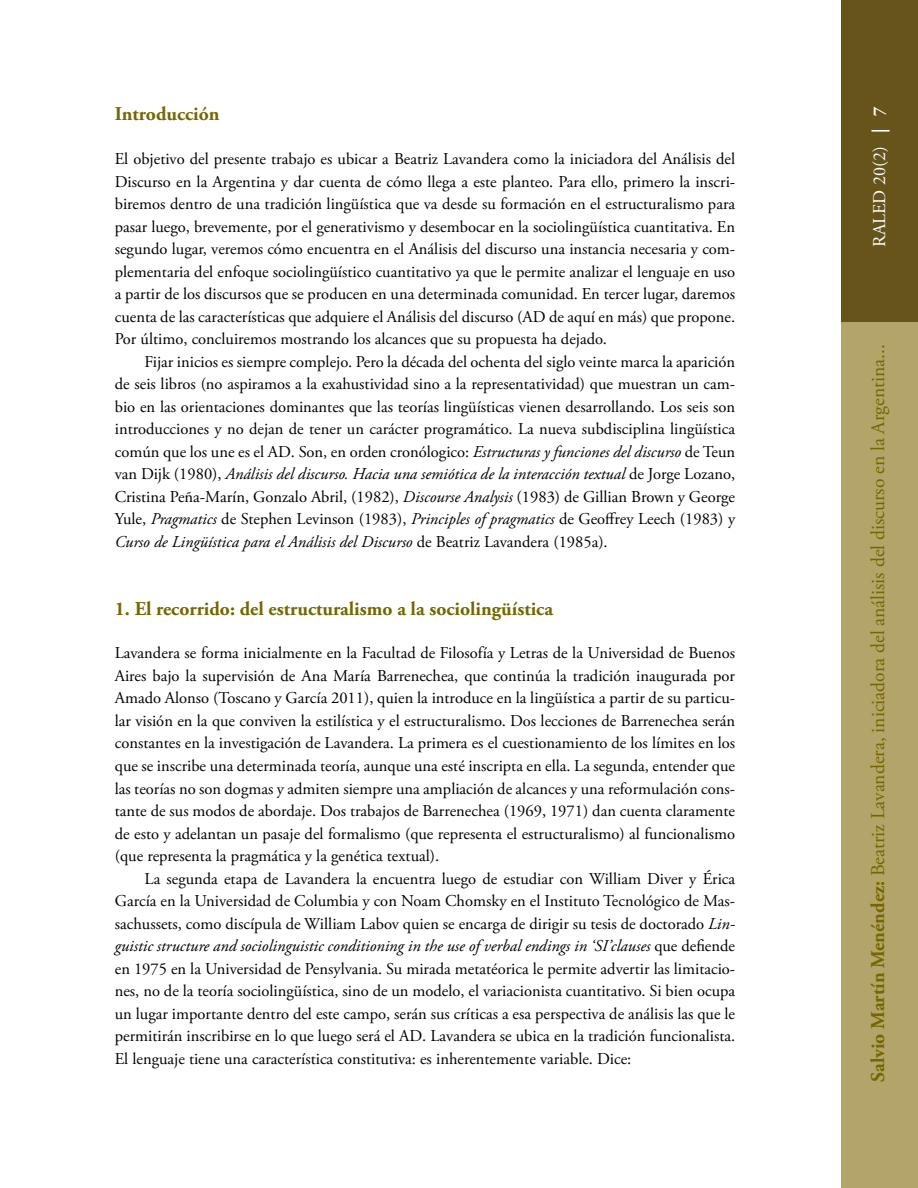
<style>
.page{position:relative;width:918px;height:1188px;background:#fff}
.page>*{position:absolute;margin:0;border:0;box-sizing:border-box;transform-origin:0 0}
.t1{font:19.5px "Adobe Garamond Pro";color:#746600}
.t2{font:700 19.5px "Adobe Garamond Pro";color:#746600}
.t3{font:18px "Adobe Garamond Pro";color:#fff}
.t4{font:16.5px/22.5px "Adobe Garamond Pro";color:#000;text-align:justify}
.s1{font-style:italic}
.s2{font-weight:700}
</style>
<div class="page">
<div style="left:841px;top:0;width:77px;height:1188px;background:#b3a46a"></div>
<div style="left:841px;top:0;width:77px;height:322px;background:#67541a"></div>
<p class="t2" style="left:115px;top:103px;width:106px">Introducción</p>
<p class="t4" style="left:115px;top:148px;width:622px">El objetivo del presente trabajo es ubicar a Beatriz Lavandera como la iniciadora del Análisis del Discurso en la Argentina y dar cuenta de cómo llega a este planteo. Para ello, primero la inscri&shy;biremos dentro de una tradición lingüística que va desde su formación en el estructuralismo para pasar luego, brevemente, por el generativismo y desembocar en la sociolingüística cuantitativa. En segundo lugar, veremos cómo encuentra en el Análisis del discurso una instancia necesaria y com&shy;plementaria del enfoque sociolingüístico cuantitativo ya que le permite analizar el lenguaje en uso a partir de los discursos que se producen en una determinada comunidad. En tercer lugar, daremos cuenta de las características que adquiere el Análisis del discurso (AD de aquí en más) que propone.<br>Por último, concluiremos mostrando los alcances que su propuesta ha dejado.</p>
<p class="t4" style="left:115px;top:351px;width:622px;text-indent:30px">Fijar inicios es siempre complejo. Pero la década del ochenta del siglo veinte marca la aparición de seis libros (no aspiramos a la exahustividad sino a la representatividad) que muestran un cam&shy;bio en las orientaciones dominantes que las teorías lingüísticas vienen desarrollando. Los seis son introducciones y no dejan de tener un carácter programático. La nueva subdisciplina lingüística común que los une es el AD. Son, en orden cronólogico: <span class="s1">Estructuras y funciones del discurso</span> de Teun van Dijk (1980), <span class="s1">Análisis del discurso. Hacia una semiótica de la interacción textual</span> de Jorge Lozano, Cristina Peña-Marín, Gonzalo Abril, (1982), <span class="s1">Discourse Analysis</span> (1983) de Gillian Brown y George Yule, <span class="s1">Pragmatics</span> de Stephen Levinson (1983), <span class="s1">Principles of pragmatics</span> de Geoffrey Leech (1983) y <span class="s1">Curso de Lingüística para el Análisis del Discurso</span> de Beatriz Lavandera (1985a).</p>
<p class="t2" style="left:115px;top:597px;width:440px">1. El recorrido: del estructuralismo a la sociolingüística</p>
<p class="t4" style="left:115px;top:643px;width:622px">Lavandera se forma inicialmente en la Facultad de Filosofía y Letras de la Universidad de Buenos Aires bajo la supervisión de Ana María Barrenechea, que continúa la tradición inaugurada por Amado Alonso (Toscano y García 2011), quien la introduce en la lingüística a partir de su particu&shy;lar visión en la que conviven la estilística y el estructuralismo. Dos lecciones de Barrenechea serán constantes en la investigación de Lavandera. La primera es el cuestionamiento de los límites en los que se inscribe una determinada teoría, aunque una esté inscripta en ella. La segunda, entender que las teorías no son dogmas y admiten siempre una ampliación de alcances y una reformulación cons&shy;tante de sus modos de abordaje. Dos trabajos de Barrenechea (1969, 1971) dan cuenta claramente de esto y adelantan un pasaje del formalismo (que representa el estructuralismo) al funcionalismo (que representa la pragmática y la genética textual).</p>
<p class="t4" style="left:115px;top:868px;width:622px;text-indent:30px">La segunda etapa de Lavandera la encuentra luego de estudiar con William Diver y Érica García en la Universidad de Columbia y con Noam Chomsky en el Instituto Tecnológico de Mas&shy;sachussets, como discípula de William Labov quien se encarga de dirigir su tesis de doctorado <span class="s1">Lin&shy;guistic structure and sociolinguistic conditioning in the use of verbal endings in ‘SI’clauses</span> que defiende en 1975 en la Universidad de Pensylvania. Su mirada metatéorica le permite advertir las limitacio&shy;nes, no de la teoría sociolingüística, sino de un modelo, el variacionista cuantitativo. Si bien ocupa un lugar importante dentro del este campo, serán sus críticas a esa perspectiva de análisis las que le permitirán inscribirse en lo que luego será el AD. Lavandera se ubica en la tradición funcionalista.<br>El lenguaje tiene una característica constitutiva: es inherentemente variable. Dice:</p>
<p class="t3" style="left:869px;top:247px;width:142px;rotate:-90deg">RALED 20(2) <span class="s2">| 7</span></p>
<p class="t1" style="left:866px;top:1082px;width:739px;rotate:-90deg"><span class="s2">Salvio Martín Menéndez:</span> Beatriz Lavandera, iniciadora del análisis del discurso en la Argentina...</p>
</div>
